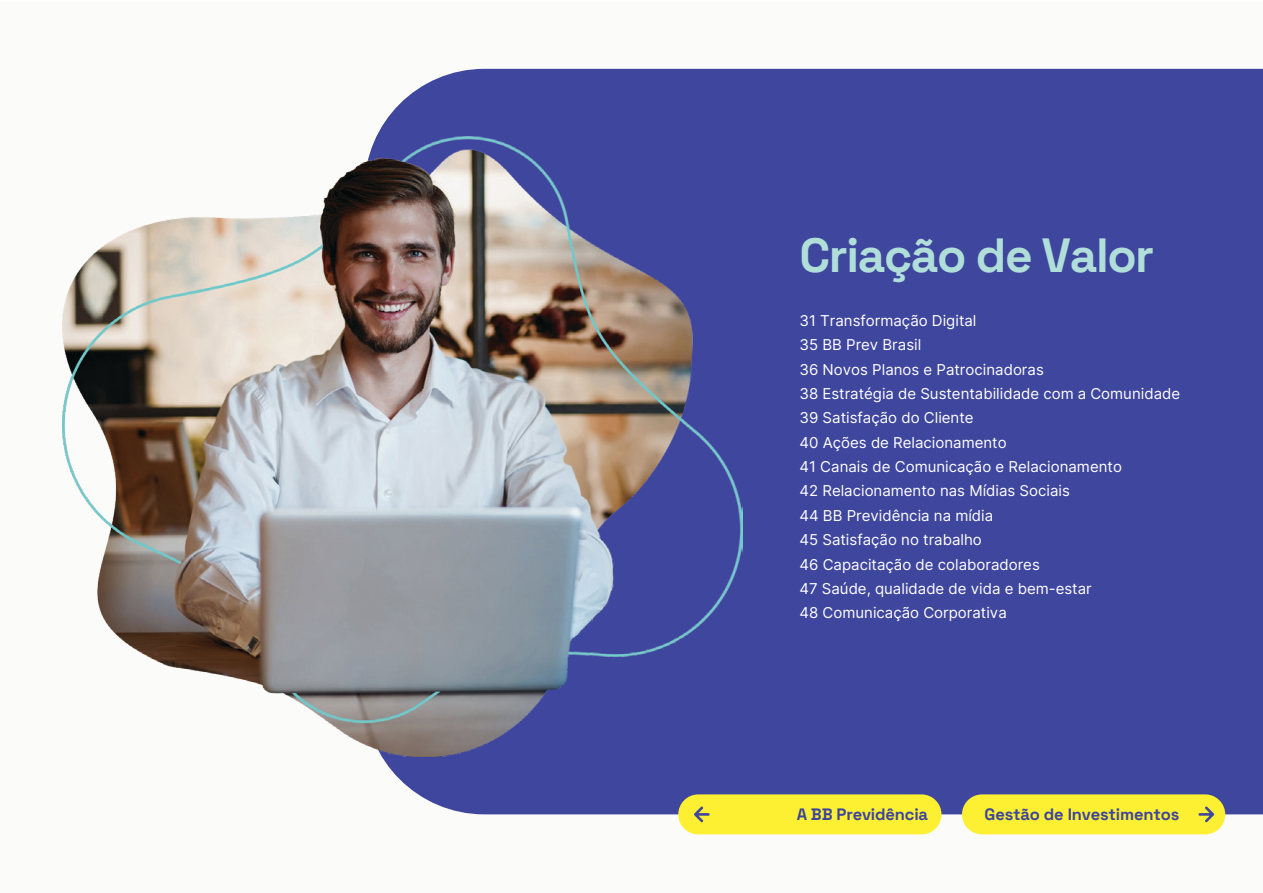
<style>
.page{position:relative;width:1263px;height:893px;background:#fff}
.page>*{position:absolute;margin:0;border:0;box-sizing:border-box;transform-origin:0 0}
.t1{font:300 48px "Space Grotesk";letter-spacing:-.03em;color:#b0ded9}
.t2{font:300 16.5px "Space Grotesk";letter-spacing:-.01em;color:#3d449c}
.t3{font:15px "Inter";color:#fff}
</style>
<div class="page">
<div style="left:0;top:3px;width:1263px;height:890px;background:#fbfbfa"></div>
<div style="left:376px;top:69px;width:887px;height:745px;background:#3f469d"></div>
<div style="left:962px;top:794px;width:263px;height:40px;background:#fdef32;border-radius:20px"></div>
<svg style="left:1198px;top:807px;width:16px;height:15px"></svg>
<div style="left:678px;top:794px;width:263px;height:40px;background:#fdef32;border-radius:20px"></div>
<svg style="left:694px;top:807px;width:16px;height:15px"></svg>
<img style="left:62px;top:136px;width:680px;height:621px">
<p class="t1" style="left:799px;top:220px;width:356px">Criação de Valor</p>
<p class="t3" style="left:799px;top:309px;width:178px">31 Transformação Digital</p>
<p class="t3" style="left:799px;top:334px;width:123px">35 BB Prev Brasil</p>
<p class="t3" style="left:799px;top:358px;width:246px">36 Novos Planos e Patrocinadoras</p>
<p class="t3" style="left:799px;top:383px;width:382px">38 Estratégia de Sustentabilidade com a Comunidade</p>
<p class="t3" style="left:799px;top:407px;width:176px">39 Satisfação do Cliente</p>
<p class="t3" style="left:799px;top:431px;width:209px">40 Ações de Relacionamento</p>
<p class="t3" style="left:799px;top:456px;width:324px">41 Canais de Comunicação e Relacionamento</p>
<p class="t3" style="left:799px;top:480px;width:272px">42 Relacionamento nas Mídias Sociais</p>
<p class="t3" style="left:799px;top:504px;width:195px">44 BB Previdência na mídia</p>
<p class="t3" style="left:799px;top:529px;width:184px">45 Satisfação no trabalho</p>
<p class="t3" style="left:799px;top:553px;width:242px">46 Capacitação de colaboradores</p>
<p class="t3" style="left:799px;top:578px;width:294px">47 Saúde, qualidade de vida e bem-estar</p>
<p class="t3" style="left:799px;top:602px;width:209px">48 Comunicação Corporativa</p>
<p class="t2" style="left:797px;top:802px;width:133px">A BB Previdência</p>
<p class="t2" style="left:985px;top:802px;width:196px">Gestão de Investimentos</p>
</div>
